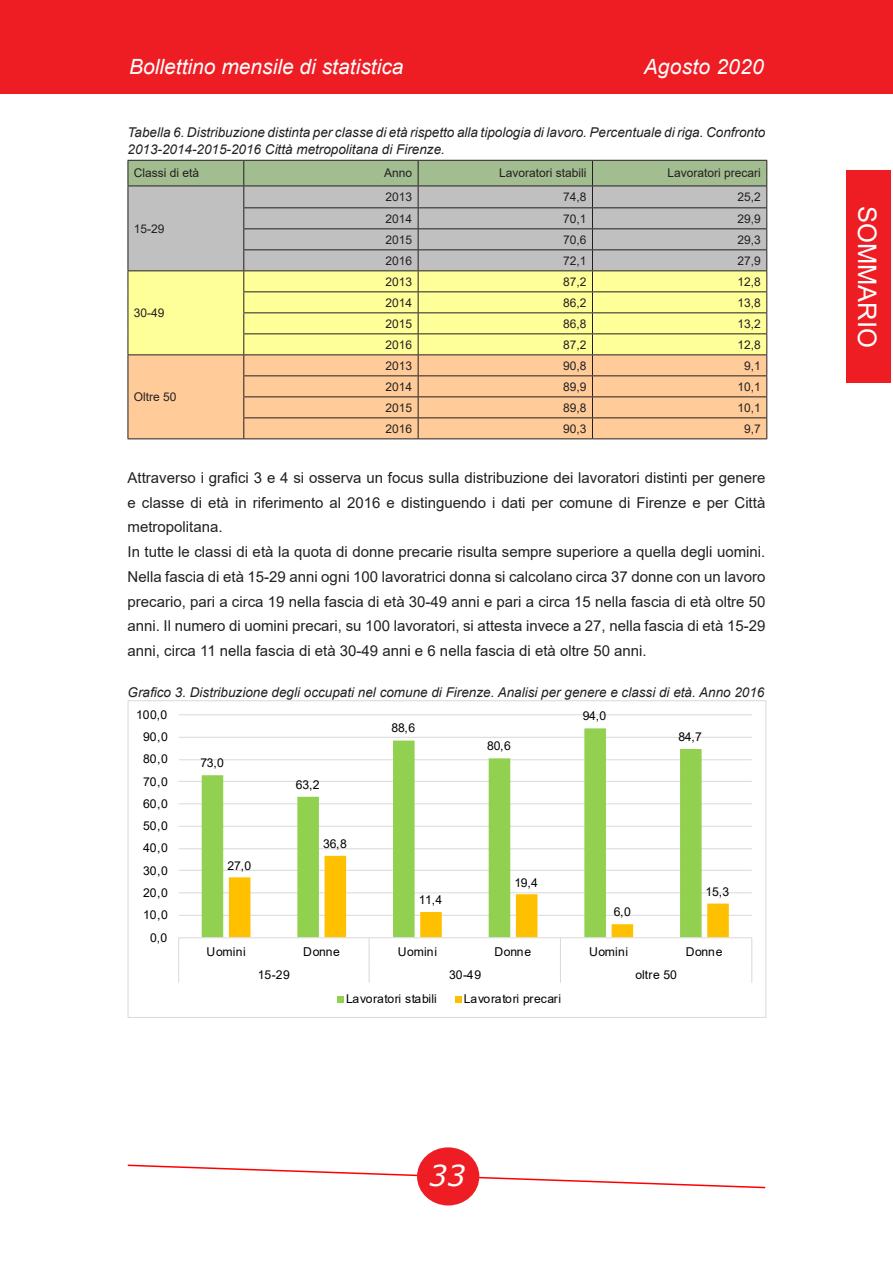
<style>
.page{position:relative;width:893px;height:1263px;background:#fff}
.page>*{position:absolute;margin:0;border:0;box-sizing:border-box;transform-origin:0 0}
.t1{font:italic 28.8px "Verdana";color:#fff}
.t2{font:25.5px "Arial";color:#fff}
.t3{font:italic 21px "Arial";color:#fff}
.testo{font:15px/24.8px "Arial";color:#231f20;text-align:justify}
.didascalie{font:italic 13.5px/16.5px "Arial";color:#231f20}
.t4{font:12.15px "Arial";letter-spacing:-.02em;color:#000}
.t5{font:12.15px "Arial";letter-spacing:.01em;color:#000}
.testo_tabelle{font:12px "Arial";color:#231f20}
</style>
<div class="page">
<div style="left:0;top:0;width:893px;height:94px;background:#ee1d23"></div>
<svg style="left:127px;top:1164px;width:639px;height:25px"></svg>
<div style="left:417px;top:1147px;width:62px;height:58px;background:#ee1d23;border-radius:50%"></div>
<div style="left:846px;top:171px;width:45px;height:212px;background:#ee1d23"></div>
<svg style="left:128px;top:160px;width:639px;height:278px;background:#dace9e"></svg>
<hr style="left:128px;top:438px;width:116px;height:1px;background:#231f20">
<hr style="left:244px;top:438px;width:174px;height:1px;background:#231f20">
<hr style="left:418px;top:438px;width:174px;height:1px;background:#231f20">
<hr style="left:592px;top:438px;width:175px;height:1px;background:#231f20">
<hr style="left:179px;top:915px;width:573px;height:1px;background:#d9d9d9">
<hr style="left:179px;top:892px;width:573px;height:1px;background:#d9d9d9">
<hr style="left:179px;top:870px;width:573px;height:1px;background:#d9d9d9">
<hr style="left:179px;top:848px;width:573px;height:1px;background:#d9d9d9">
<hr style="left:179px;top:826px;width:573px;height:1px;background:#d9d9d9">
<hr style="left:179px;top:803px;width:573px;height:1px;background:#d9d9d9">
<hr style="left:179px;top:781px;width:573px;height:1px;background:#d9d9d9">
<hr style="left:179px;top:759px;width:573px;height:1px;background:#d9d9d9">
<hr style="left:179px;top:737px;width:573px;height:1px;background:#d9d9d9">
<hr style="left:179px;top:714px;width:573px;height:1px;background:#d9d9d9">
<svg style="left:202px;top:728px;width:500px;height:209px"></svg>
<hr style="left:179px;top:937px;width:573px;height:1px;background:#d9d9d9">
<svg style="left:178px;top:938px;width:1px;height:45px"></svg>
<svg style="left:229px;top:856px;width:500px;height:127px"></svg>
<svg style="left:751px;top:938px;width:1px;height:45px"></svg>
<div style="left:337px;top:996px;width:6px;height:7px;background:#92d050"></div>
<div style="left:455px;top:996px;width:6px;height:7px;background:#ffc000"></div>
<h3 class="t3" style="left:129px;top:53px;width:276px">Bollettino mensile di statistica</h3>
<h3 class="t3" style="left:644px;top:53px;width:122px">Agosto 2020</h3>
<p class="didascalie" style="left:128px;top:125px;width:639px">Tabella 6. Distribuzione distinta per classe di età rispetto alla tipologia di lavoro. Percentuale di riga. Confronto<br>2013-2014-2015-2016 Città metropolitana di Firenze.</p>
<p class="testo_tabelle" style="left:134px;top:165px;width:67px">Classi di età</p>
<p class="testo_tabelle" style="left:384px;top:165px;width:30px">Anno</p>
<p class="testo_tabelle" style="left:499px;top:165px;width:89px">Lavoratori stabili</p>
<p class="testo_tabelle" style="left:667px;top:165px;width:95px">Lavoratori precari</p>
<p class="testo_tabelle" style="left:134px;top:220px;width:32px">15-29</p>
<p class="testo_tabelle" style="left:134px;top:305px;width:32px">30-49</p>
<p class="testo_tabelle" style="left:385px;top:189px;width:28px">2013</p>
<p class="testo_tabelle" style="left:563px;top:189px;width:25px">74,8</p>
<p class="testo_tabelle" style="left:737px;top:189px;width:25px">25,2</p>
<p class="testo_tabelle" style="left:385px;top:210px;width:28px">2014</p>
<p class="testo_tabelle" style="left:563px;top:210px;width:25px">70,1</p>
<p class="testo_tabelle" style="left:737px;top:210px;width:25px">29,9</p>
<p class="testo_tabelle" style="left:385px;top:231px;width:28px">2015</p>
<p class="testo_tabelle" style="left:563px;top:231px;width:25px">70,6</p>
<p class="testo_tabelle" style="left:737px;top:231px;width:25px">29,3</p>
<p class="testo_tabelle" style="left:385px;top:252px;width:28px">2016</p>
<p class="testo_tabelle" style="left:563px;top:252px;width:25px">72,1</p>
<p class="testo_tabelle" style="left:737px;top:252px;width:25px">27,9</p>
<p class="testo_tabelle" style="left:385px;top:273px;width:28px">2013</p>
<p class="testo_tabelle" style="left:563px;top:273px;width:25px">87,2</p>
<p class="testo_tabelle" style="left:737px;top:273px;width:25px">12,8</p>
<p class="testo_tabelle" style="left:385px;top:294px;width:28px">2014</p>
<p class="testo_tabelle" style="left:563px;top:294px;width:25px">86,2</p>
<p class="testo_tabelle" style="left:737px;top:294px;width:25px">13,8</p>
<p class="testo_tabelle" style="left:385px;top:315px;width:28px">2015</p>
<p class="testo_tabelle" style="left:563px;top:315px;width:25px">86,8</p>
<p class="testo_tabelle" style="left:737px;top:315px;width:25px">13,2</p>
<p class="testo_tabelle" style="left:385px;top:336px;width:28px">2016</p>
<p class="testo_tabelle" style="left:563px;top:336px;width:25px">87,2</p>
<p class="testo_tabelle" style="left:737px;top:336px;width:25px">12,8</p>
<p class="testo_tabelle" style="left:385px;top:357px;width:28px">2013</p>
<p class="testo_tabelle" style="left:563px;top:357px;width:25px">90,8</p>
<p class="testo_tabelle" style="left:744px;top:357px;width:18px">9,1</p>
<p class="testo_tabelle" style="left:385px;top:378px;width:28px">2014</p>
<p class="testo_tabelle" style="left:563px;top:378px;width:25px">89,9</p>
<p class="testo_tabelle" style="left:737px;top:378px;width:25px">10,1</p>
<p class="testo_tabelle" style="left:385px;top:399px;width:28px">2015</p>
<p class="testo_tabelle" style="left:563px;top:399px;width:25px">89,8</p>
<p class="testo_tabelle" style="left:737px;top:399px;width:25px">10,1</p>
<p class="testo_tabelle" style="left:385px;top:420px;width:28px">2016</p>
<p class="testo_tabelle" style="left:563px;top:420px;width:25px">90,3</p>
<p class="testo_tabelle" style="left:744px;top:420px;width:18px">9,7</p>
<p class="testo" style="left:128px;top:465px;width:639px">Attraverso i grafici 3 e 4 si osserva un focus sulla distribuzione dei lavoratori distinti per genere e classe di età in riferimento al 2016 e distinguendo i dati per comune di Firenze e per Città metropolitana.</p>
<p class="testo" style="left:128px;top:539px;width:639px">In tutte le classi di età la quota di donne precarie risulta sempre superiore a quella degli uomini.<br>Nella fascia di età 15-29 anni ogni 100 lavoratrici donna si calcolano circa 37 donne con un lavoro precario, pari a circa 19 nella fascia di età 30-49 anni e pari a circa 15 nella fascia di età oltre 50 anni. Il numero di uomini precari, su 100 lavoratori, si attesta invece a 27, nella fascia di età 15-29 anni, circa 11 nella fascia di età 30-49 anni e 6 nella fascia di età oltre 50 anni.</p>
<p class="didascalie" style="left:128px;top:684px;width:638px">Grafico 3. Distribuzione degli occupati nel comune di Firenze. Analisi per genere e classi di età. Anno 2016</p>
<p class="testo_tabelle" style="left:134px;top:389px;width:44px">Oltre 50</p>
<p class="t4" style="left:136px;top:706px;width:33px">100,0</p>
<p class="t4" style="left:143px;top:728px;width:26px">90,0</p>
<p class="t4" style="left:392px;top:720px;width:25px">88,6</p>
<p class="t4" style="left:487px;top:737px;width:25px">80,6</p>
<p class="t4" style="left:583px;top:708px;width:25px">94,0</p>
<p class="t4" style="left:678px;top:728px;width:25px">84,7</p>
<p class="t4" style="left:143px;top:751px;width:26px">80,0</p>
<p class="t4" style="left:200px;top:754px;width:25px">73,0</p>
<p class="t4" style="left:143px;top:773px;width:26px">70,0</p>
<p class="t4" style="left:296px;top:776px;width:25px">63,2</p>
<p class="t4" style="left:143px;top:795px;width:26px">60,0</p>
<p class="t4" style="left:143px;top:817px;width:26px">50,0</p>
<p class="t4" style="left:143px;top:840px;width:26px">40,0</p>
<p class="t4" style="left:323px;top:835px;width:25px">36,8</p>
<p class="t4" style="left:143px;top:862px;width:26px">30,0</p>
<p class="t4" style="left:143px;top:884px;width:26px">20,0</p>
<p class="t4" style="left:143px;top:907px;width:26px">10,0</p>
<p class="t4" style="left:228px;top:857px;width:25px">27,0</p>
<p class="t4" style="left:419px;top:892px;width:25px">11,4</p>
<p class="t4" style="left:514px;top:874px;width:25px">19,4</p>
<p class="t4" style="left:614px;top:904px;width:19px">6,0</p>
<p class="t4" style="left:705px;top:883px;width:25px">15,3</p>
<p class="t4" style="left:150px;top:929px;width:19px">0,0</p>
<p class="t4" style="left:207px;top:944px;width:41px">Uomini</p>
<p class="t4" style="left:303px;top:944px;width:38px">Donne</p>
<p class="t4" style="left:398px;top:944px;width:41px">Uomini</p>
<p class="t4" style="left:494px;top:944px;width:38px">Donne</p>
<p class="t4" style="left:589px;top:944px;width:41px">Uomini</p>
<p class="t4" style="left:686px;top:944px;width:38px">Donne</p>
<p class="t4" style="left:258px;top:966px;width:34px">15-29</p>
<p class="t4" style="left:449px;top:966px;width:34px">30-49</p>
<p class="t4" style="left:635px;top:966px;width:43px">oltre 50</p>
<p class="t5" style="left:346px;top:991px;width:92px">Lavoratori stabili</p>
<p class="t4" style="left:464px;top:991px;width:99px">Lavoratori precari</p>
<h1 class="t1" style="left:429px;top:1155px;width:38px">33</h1>
<h2 class="t2" style="left:885px;top:206px;width:143px;rotate:90deg">SOMMARIO</h2>
</div>
